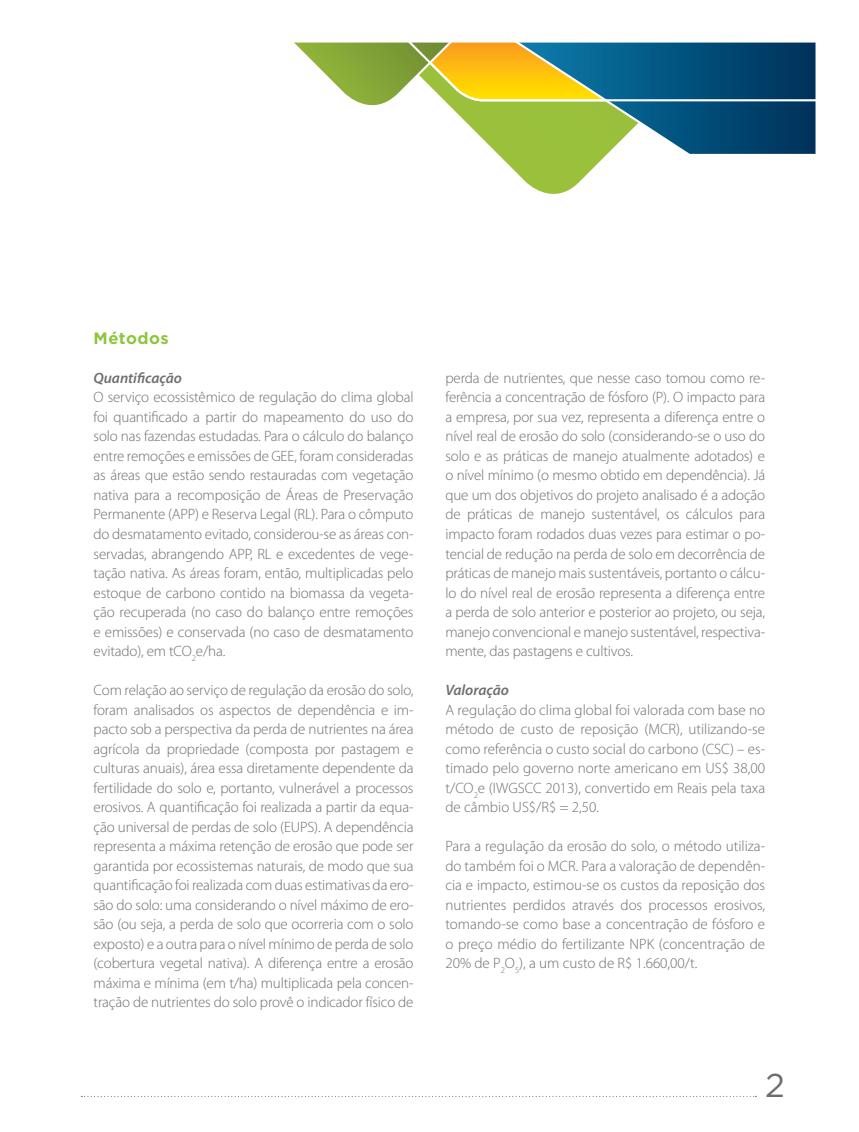
<style>
.page{position:relative;width:859px;height:1132px;background:#fff}
.page>*{position:absolute;margin:0;border:0;box-sizing:border-box;transform-origin:0 0}
.t1{font:33px "Gotham";color:#6d6e71}
.t2{font:700 16.5px "Gotham";letter-spacing:.03em;color:#8dc63f}
.t3{font:300 15px/19.5px "Myriad Pro";letter-spacing:-.01em;color:#6d6e71;text-align:justify}
.t4{font:italic 600 15px "Myriad Pro";color:#6d6e71}
</style>
<div class="page">
<svg style="left:293px;top:42px;width:523px;height:152px"></svg>
<p class="t2" style="left:94px;top:327px;width:77px">Métodos</p>
<p class="t4" style="left:94px;top:369px;width:90px">Quantificação</p>
<p class="t3" style="left:94px;top:388px;width:321px">O serviço ecossistêmico de regulação do clima global foi quantificado a partir do mapeamento do uso do solo nas fazendas estudadas. Para o cálculo do balanço entre remoções e emissões de GEE, foram consideradas as áreas que estão sendo restauradas com vegetação nativa para a recomposição de Áreas de Preservação Permanente (APP) e Reserva Legal (RL). Para o cômputo do desmatamento evitado, considerou-se as áreas con&shy;servadas, abrangendo APP, RL e excedentes de vege&shy;tação nativa. As áreas foram, então, multiplicadas pelo estoque de carbono contido na biomassa da vegeta&shy;ção recuperada (no caso do balanço entre remoções e emissões) e conservada (no caso de desmatamento evitado), em tCO<sub>2</sub>e/ha.</p>
<p class="t3" style="left:94px;top:680px;width:322px">Com relação ao serviço de regulação da erosão do solo, foram analisados os aspectos de dependência e im&shy;pacto sob a perspectiva da perda de nutrientes na área agrícola da propriedade (composta por pastagem e culturas anuais), área essa diretamente dependente da fertilidade do solo e, portanto, vulnerável a processos erosivos. A quantificação foi realizada a partir da equa&shy;ção universal de perdas de solo (EUPS). A dependência representa a máxima retenção de erosão que pode ser garantida por ecossistemas naturais, de modo que sua quantificação foi realizada com duas estimativas da ero&shy;são do solo: uma considerando o nível máximo de ero&shy;são (ou seja, a perda de solo que ocorreria com o solo exposto) e a outra para o nível mínimo de perda de solo (cobertura vegetal nativa). A diferença entre a erosão máxima e mínima (em t/ha) multiplicada pela concen&shy;tração de nutrientes do solo provê o indicador físico de</p>
<p class="t3" style="left:445px;top:368px;width:321px">perda de nutrientes, que nesse caso tomou como re&shy;ferência a concentração de fósforo (P). O impacto para a empresa, por sua vez, representa a diferença entre o nível real de erosão do solo (considerando-se o uso do solo e as práticas de manejo atualmente adotados) e o nível mínimo (o mesmo obtido em dependência). Já que um dos objetivos do projeto analisado é a adoção de práticas de manejo sustentável, os cálculos para impacto foram rodados duas vezes para estimar o po&shy;tencial de redução na perda de solo em decorrência de práticas de manejo mais sustentáveis, portanto o cálcu&shy;lo do nível real de erosão representa a diferença entre a perda de solo anterior e posterior ao projeto, ou seja, manejo convencional e manejo sustentável, respectiva&shy;mente, das pastagens e cultivos.</p>
<p class="t4" style="left:445px;top:681px;width:65px">Valoração</p>
<p class="t3" style="left:445px;top:700px;width:321px">A regulação do clima global foi valorada com base no método de custo de reposição (MCR), utilizando-se como referência o custo social do carbono (CSC) – es&shy;timado pelo governo norte americano em US$ 38,00 t/CO<sub>2</sub>e (IWGSCC 2013), convertido em Reais pela taxa de câmbio US$/R$ = 2,50.</p>
<p class="t3" style="left:445px;top:836px;width:321px">Para a regulação da erosão do solo, o método utiliza&shy;do também foi o MCR. Para a valoração de dependên&shy;cia e impacto, estimou-se os custos da reposição dos nutrientes perdidos através dos processos erosivos, tomando-se como base a concentração de fósforo e o preço médio do fertilizante NPK (concentração de 20% de P<sub>2</sub>O<sub>5</sub>), a um custo de R$ 1.660,00/t.</p>
<h1 class="t1" style="left:765px;top:1063px;width:21px">2</h1>
</div>
